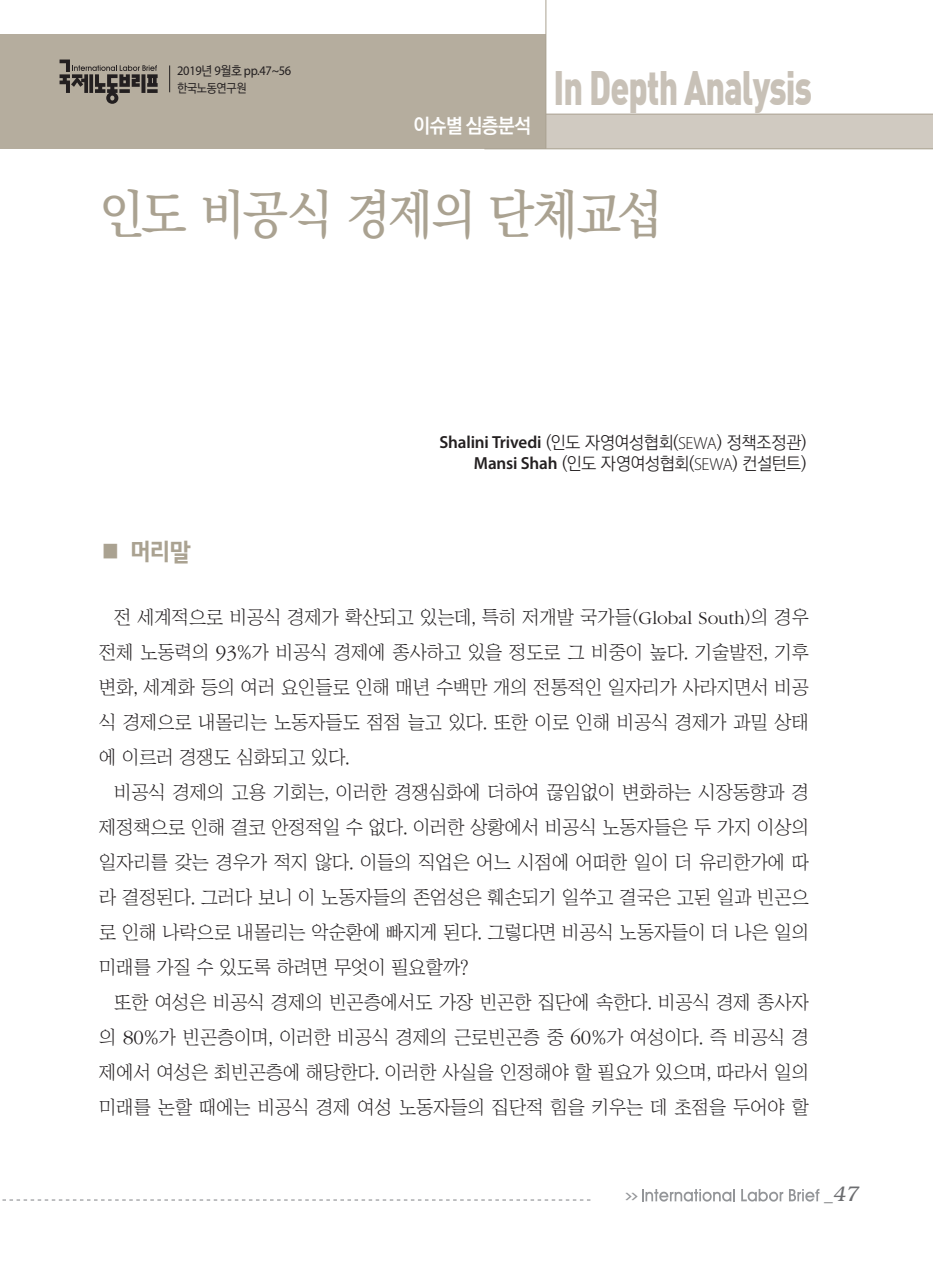
<style>
.page{position:relative;width:933px;height:1275px;background:#fff}
.page>*{position:absolute;margin:0;border:0;box-sizing:border-box;transform-origin:0 0}
.해외연구동향_제목{font:500 52.5px "Ko Pub Batang";letter-spacing:-.05em;color:#aaa291;scale:.92 1}
.t1{font:47.25px "Dinbla";letter-spacing:-.025em;color:#c8c1b7;scale:.72 1}
.서론{font:24.5px "KBI Zfor SM Esgo H";color:#aaa291}
.t2{font:italic 300 21px "Bookman";color:#6c6d70}
.t3{font:700 20.12px "Ko Pub Dotum";letter-spacing:-.025em;color:#fff;scale:.95 1}
.본문{font:18.9px/35px "Chosunilbo NM";color:#231f20;text-align:justify}
.저자{font:300 17.5px "Ko Pub Dotum";letter-spacing:-.025em;color:#231f20}
.머리__페이지{font:13.12px "Myriad Pro";letter-spacing:-.025em;color:#231f20;scale:.95 1}
.머리__노동연구원{font:500 12.25px "Ko Pub Dotum";letter-spacing:-.025em;color:#231f20;scale:.95 1}
.t4{font:700 7.88px "Ko Pub Dotum";color:#939598;scale:2 1}
.s1{font-family:"Ko Pub Dotum";font-weight:500}
.s2{font-family:"Myriad Pro";font-weight:600}
.s3{font-family:"Myriad Pro"}
.s4{font-family:"ITC Garamond Std";font-weight:300}
.s5{font-family:"ITC Garamond Std";font-weight:300;font-size:20.82px}
.s6{font-family:"Helvetica";font-weight:400;font-style:normal;font-size:17.5px}
</style>
<div class="page">
<div style="left:484px;top:114px;width:449px;height:35px;background:#d0cac1"></div>
<hr style="left:484px;top:114px;width:449px;height:1px;background:#aaa291">
<div style="left:0;top:35px;width:546px;height:114px;background:#b5ad9e"></div>
<hr style="left:484px;top:148px;width:449px;height:1px;background:#aaa291">
<hr style="left:545px;top:0;width:1px;height:149px;background:#aaa291">
<svg style="left:2px;top:1199px;width:588px;height:1px"></svg>
<svg style="left:642px;top:1189px;width:93px;height:13px"></svg>
<svg style="left:741px;top:1189px;width:42px;height:13px"></svg>
<svg style="left:789px;top:1189px;width:30px;height:12px"></svg>
<svg style="left:169px;top:65px;width:1px;height:27px"></svg>
<svg style="left:60px;top:60px;width:98px;height:44px"></svg>
<p class="머리__페이지" style="left:177px;top:62px;width:122px">2019<span class="s1">년</span> 9<span class="s1">월호</span> pp.47~56</p>
<p class="머리__노동연구원" style="left:177px;top:82px;width:74px">한국노동연구원</p>
<p class="t3" style="left:413px;top:116px;width:125px">이슈별 심층분석</p>
<h2 class="t1" style="left:553px;top:56px;width:360px">In Depth Analysis</h2>
<p class="해외연구동향_제목" style="left:99px;top:188px;width:613px">인도 비공식 경제의 단체교섭</p>
<p class="서론" style="left:99px;top:537px;width:93px">■ 머리말</p>
<p class="저자" style="left:439px;top:433px;width:368px"><span class="s2">Shalini Trivedi</span> (인도 자영여성협회(<span class="s3">SEWA</span>) 정책조정관)</p>
<p class="저자" style="left:474px;top:454px;width:334px"><span class="s2">Mansi Shah</span> (인도 자영여성협회(<span class="s3">SEWA</span>) 컨설턴트)</p>
<p class="본문" style="left:99px;top:599px;width:711px;text-indent:15px">전 세계적으로 비공식 경제가 확산되고 있는데, 특히 저개발 국가들(<span class="s4">Global South</span>)의 경우 전체 노동력의 <span class="s5">93</span>%가 비공식 경제에 종사하고 있을 정도로 그 비중이 높다. 기술발전, 기후 변화, 세계화 등의 여러 요인들로 인해 매년 수백만 개의 전통적인 일자리가 사라지면서 비공 식 경제으로 내몰리는 노동자들도 점점 늘고 있다. 또한 이로 인해 비공식 경제가 과밀 상태 에 이르러 경쟁도 심화되고 있다.</p>
<p class="본문" style="left:99px;top:774px;width:711px;text-indent:15px">비공식 경제의 고용 기회는, 이러한 경쟁심화에 더하여 끊임없이 변화하는 시장동향과 경 제정책으로 인해 결코 안정적일 수 없다. 이러한 상황에서 비공식 노동자들은 두 가지 이상의 일자리를 갖는 경우가 적지 않다. 이들의 직업은 어느 시점에 어떠한 일이 더 유리한가에 따 라 결정된다. 그러다 보니 이 노동자들의 존엄성은 훼손되기 일쑤고 결국은 고된 일과 빈곤으 로 인해 나락으로 내몰리는 악순환에 빠지게 된다. 그렇다면 비공식 노동자들이 더 나은 일의 미래를 가질 수 있도록 하려면 무엇이 필요할까?</p>
<p class="본문" style="left:99px;top:984px;width:711px;text-indent:15px">또한 여성은 비공식 경제의 빈곤층에서도 가장 빈곤한 집단에 속한다. 비공식 경제 종사자 의 <span class="s5">80</span>%가 빈곤층이며, 이러한 비공식 경제의 근로빈곤층 중 <span class="s5">60</span>%가 여성이다. 즉 비공식 경 제에서 여성은 최빈곤층에 해당한다. 이러한 사실을 인정해야 할 필요가 있으며, 따라서 일의 미래를 논할 때에는 비공식 경제 여성 노동자들의 집단적 힘을 키우는 데 초점을 두어야 할</p>
<p class="t4" style="left:625px;top:1192px;width:8px">&gt;&gt;</p>
<p class="t2" style="left:824px;top:1182px;width:36px"><span class="s6">_</span>47</p>
</div>
